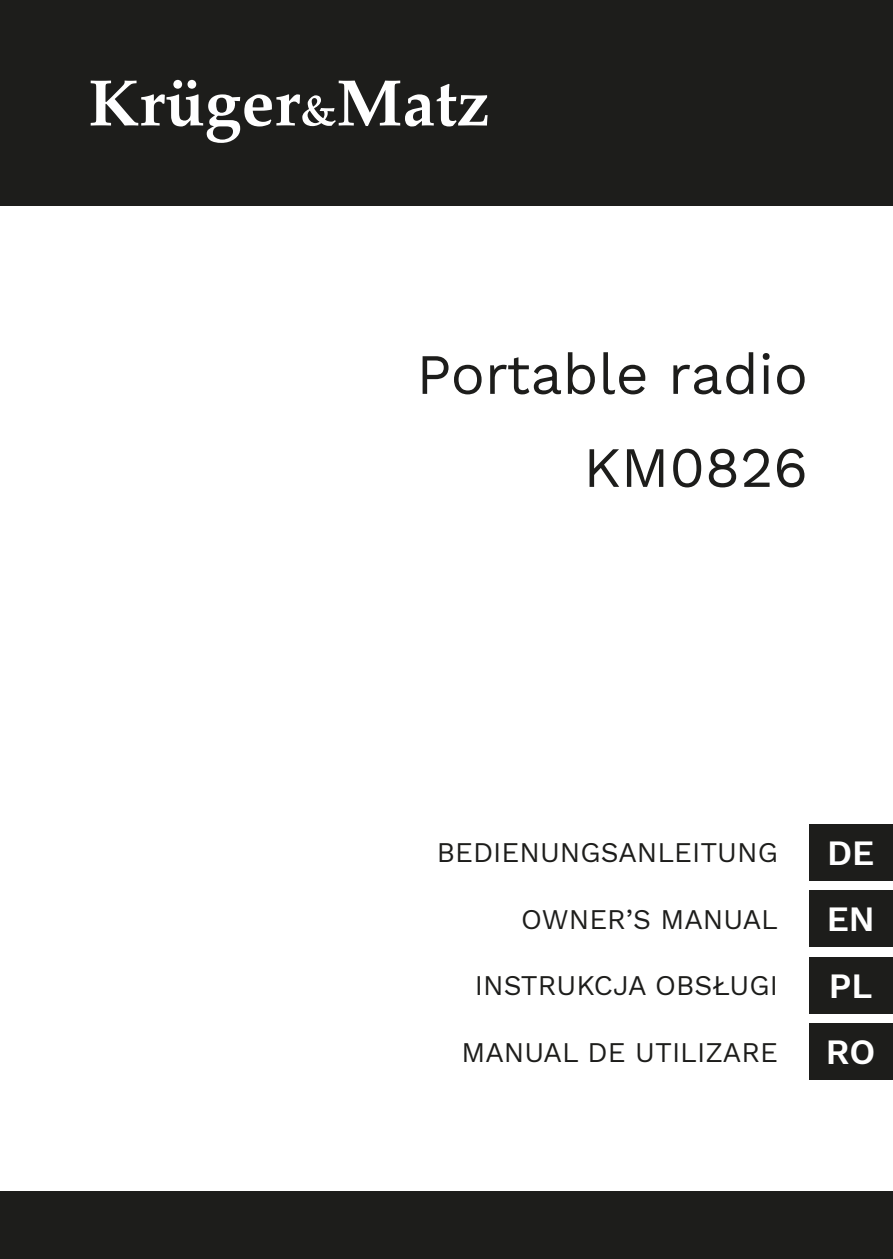
<style>
.page{position:relative;width:893px;height:1259px;background:#fff}
.page>*{position:absolute;margin:0;border:0;box-sizing:border-box;transform-origin:0 0}
.t1{font:57px/93px "Work Sans";color:#1d1d1b;text-align:right}
.t2{font:600 35.1px "Work Sans";color:#fff}
.t3{font:27.9px "Work Sans";color:#1d1d1b}
</style>
<div class="page">
<div style="left:0;top:0;width:893px;height:206px;background:#1d1d1b"></div>
<div style="left:0;top:1191px;width:893px;height:68px;background:#1d1d1b"></div>
<svg style="left:91px;top:80px;width:397px;height:63px"></svg>
<div style="left:809px;top:823px;width:84px;height:57px;background:#1d1d1b"></div>
<div style="left:809px;top:890px;width:84px;height:57px;background:#1d1d1b"></div>
<div style="left:809px;top:956px;width:84px;height:57px;background:#1d1d1b"></div>
<div style="left:809px;top:1023px;width:84px;height:57px;background:#1d1d1b"></div>
<h1 class="t1" style="left:416px;top:328px;width:393px">Portable radio<br>KM0826</h1>
<p class="t3" style="left:437px;top:836px;width:342px">BEDIENUNGSANLEITUNG</p>
<p class="t2" style="left:827px;top:832px;width:49px">DE</p>
<p class="t3" style="left:521px;top:903px;width:258px">OWNER’S MANUAL</p>
<p class="t2" style="left:827px;top:898px;width:50px">EN</p>
<p class="t3" style="left:475px;top:969px;width:304px">INSTRUKCJA OBSŁUGI</p>
<p class="t2" style="left:829px;top:965px;width:45px">PL</p>
<p class="t3" style="left:461px;top:1036px;width:318px">MANUAL DE UTILIZARE</p>
<p class="t2" style="left:826px;top:1031px;width:51px">RO</p>
</div>
